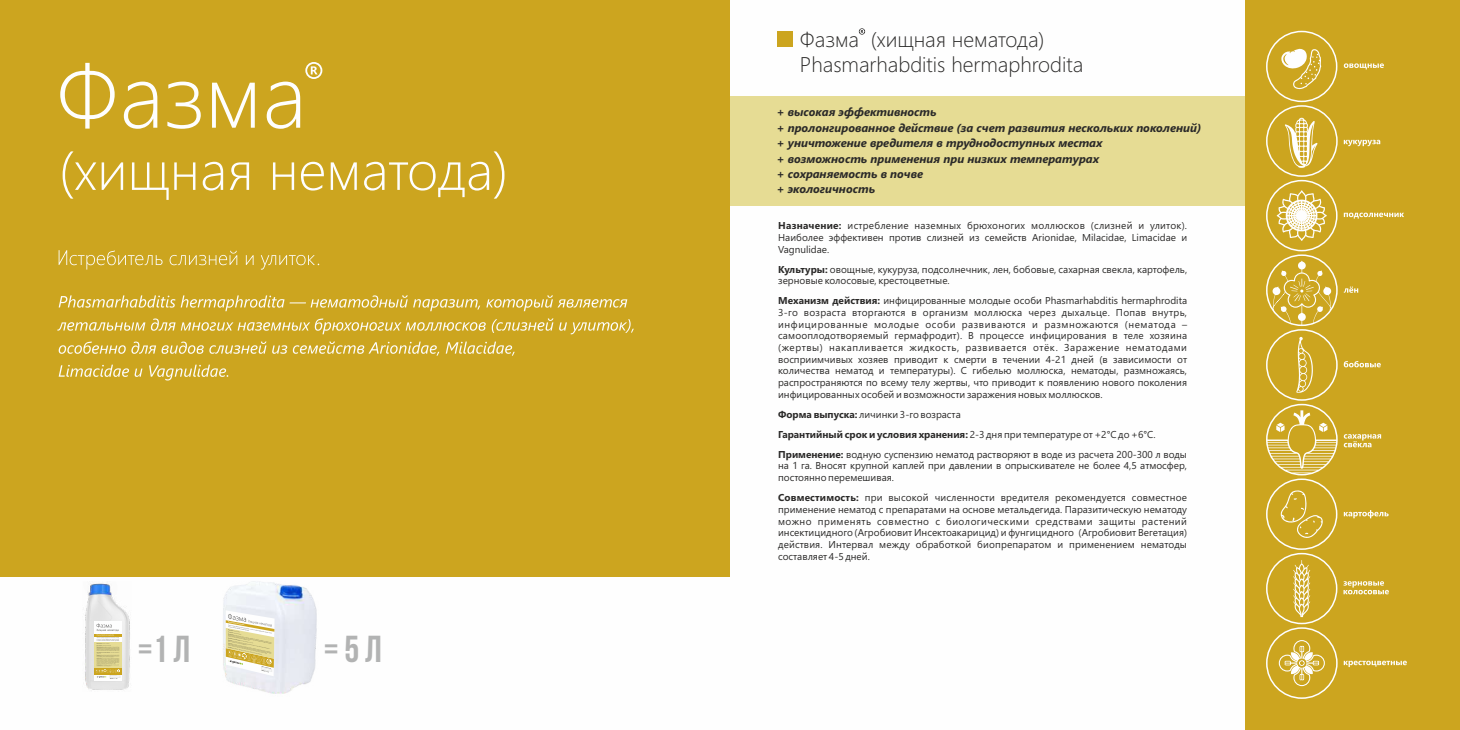
<style>
.page{position:relative;width:1460px;height:730px;background:#fff}
.page>*{position:absolute;margin:0;border:0;box-sizing:border-box;transform-origin:0 0}
.t1{font:300 90px "Segoe UI";color:#fefefe}
.t2{font:300 55px "Segoe UI";color:#fefefe}
.t3{font:700 37.5px "Bebas Neue";color:#b2b3b3}
.t4{font:300 21.25px/25.1px "Segoe UI";color:#2b2a29}
.t5{font:italic 700 11.62px/15.5px "Segoe UI";color:#2b2a29}
.t6{font:10px/11.8px "Segoe UI";color:#2b2a29;text-align:justify}
.s1{font-weight:700}
</style>
<div class="page">
<div style="left:0;top:0;width:730px;height:730px;background:#cca51f"></div>
<svg style="left:59px;top:250px;width:260px;height:20px"></svg>
<svg style="left:59px;top:295px;width:568px;height:16px"></svg>
<svg style="left:57px;top:318px;width:577px;height:62px"></svg>
<div style="left:730px;top:96px;width:516px;height:110px;background:#e6dc94"></div>
<div style="left:778px;top:32px;width:15px;height:15px;background:#cca51f"></div>
<div style="left:1246px;top:0;width:214px;height:730px;background:#cca51f"></div>
<svg style="left:1266px;top:31px;width:141px;height:668px"></svg>
<svg style="left:305px;top:62px;width:17px;height:17px"></svg>
<svg style="left:859px;top:28px;width:6px;height:7px"></svg>
<div style="left:0;top:577px;width:730px;height:153px;background:#fefefe"></div>
<img style="left:85px;top:596px;width:45px;height:94px">
<img style="left:87px;top:583px;width:25px;height:13px">
<div style="left:94px;top:621px;width:28px;height:60px;background:#fefefe"></div>
<div style="left:94px;top:642px;width:28px;height:26px;background:#e6dc94"></div>
<hr style="left:94px;top:634px;width:28px;height:2px;background:#cca51f">
<div style="left:94px;top:668px;width:28px;height:6px;background:#cca51f"></div>
<svg style="left:96px;top:623px;width:24px;height:56px"></svg>
<img style="left:223px;top:581px;width:94px;height:113px">
<svg style="left:226px;top:610px;width:49px;height:66px"></svg>
<h1 class="t1" style="left:56px;top:62px;width:252px">Фазма</h1>
<h2 class="t2" style="left:59px;top:150px;width:451px">(хищная нематода)</h2>
<h3 class="t3" style="left:138px;top:634px;width:54px">=1 л</h3>
<h3 class="t3" style="left:324px;top:634px;width:60px">= 5 л</h3>
<h3 class="t4" style="left:800px;top:29px;width:285px">Фазма (хищная нематода)<br>Phasmarhabditis hermaphrodita</h3>
<p class="t5" style="left:776px;top:105px;width:426px">+ высокая эффективность<br>+ пролонгированное действие (за счет развития нескольких поколений) + уничтожение вредителя в труднодоступных местах<br>+ возможность применения при низких температурах<br>+ сохраняемость в почве<br>+ экологичность</p>
<p class="t6" style="left:778px;top:221px;width:410px"><span class="s1">Назначение:</span> истребление наземных брюхоногих моллюсков (слизней и улиток).<br>Наиболее эффективен против слизней из семейств Arionidae, Milacidae, Limacidae и Vagnulidae.</p>
<p class="t6" style="left:778px;top:264px;width:410px"><span class="s1">Культуры:</span> овощные, кукуруза, подсолнечник, лен, бобовые, сахарная свекла, картофель, зерновые колосовые, крестоцветные.</p>
<p class="t6" style="left:778px;top:296px;width:410px"><span class="s1">Механизм действия:</span> инфицированные молодые особи Phasmarhabditis hermaphrodita 3-го возраста вторгаются в организм моллюска через дыхальце. Попав внутрь, инфицированные молодые особи развиваются и размножаются (нематода – самооплодотворяемый гермафродит). В процессе инфицирования в теле хозяина (жертвы) накапливается жидкость, развивается отёк. Заражение нематодами восприимчивых хозяев приводит к смерти в течении 4-21 дней (в зависимости от количества нематод и температуры). С гибелью моллюска, нематоды, размножаясь, распространяются по всему телу жертвы, что приводит к появлению нового поколения инфицированных особей и возможности заражения новых моллюсков.</p>
<p class="t6" style="left:778px;top:405px;width:410px;line-height:20px;text-align:left"><span class="s1">Форма выпуска:</span> личинки 3-го возраста<br><span class="s1">Гарантийный срок и условия хранения:</span> 2-3 дня при температуре от +2°С до +6°С.<br><span class="s1">Применение:</span> водную суспензию нематод растворяют в воде из расчета 200-300 л воды</p>
<p class="t6" style="left:778px;top:461px;width:410px">на 1 га. Вносят крупной каплей при давлении в опрыскивателе не более 4,5 атмосфер, постоянно перемешивая.</p>
<p class="t6" style="left:778px;top:493px;width:410px"><span class="s1">Совместимость:</span> при высокой численности вредителя рекомендуется совместное применение нематод с препаратами на основе метальдегида. Паразитическую нематоду можно применять совместно с биологическими средствами защиты растений инсектицидного (Агробиовит Инсектоакарицид) и фунгицидного (Агробиовит Вегетация) действия. Интервал между обработкой биопрепаратом и применением нематоды составляет 4-5 дней.</p>
</div>
